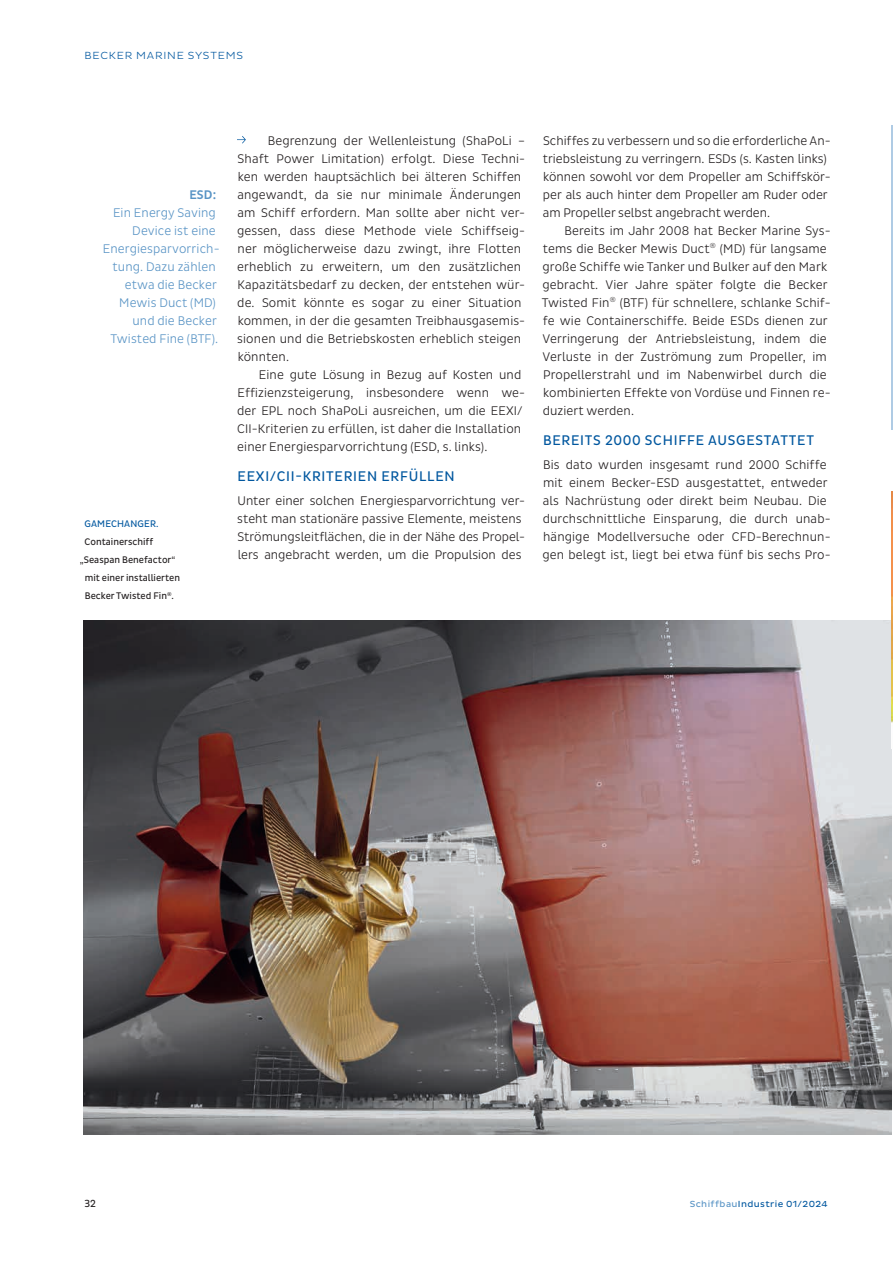
<style>
.page{position:relative;width:893px;height:1263px;background:#fff}
.page>*{position:absolute;margin:0;border:0;box-sizing:border-box;transform-origin:0 0}
.t1{font:14.25px "Pluto Sans Cond";letter-spacing:.055em;color:#01579f}
.t2{font:300 12.75px/18px "Pluto Sans Cond";letter-spacing:.01em;color:#231f20}
.t3{font:300 12.75px "Pluto Sans Cond";letter-spacing:.01em;color:#5994c5}
.t4{font:500 12.75px "Pluto Sans Cond";color:#5994c5}
.t5{font:300 10.5px "Pluto Sans";letter-spacing:.075em;color:#01579f}
.t6{font:10.5px "Pluto Sans Cond";color:#231f20}
.t7{font:9.75px "Pluto Sans Cond";color:#231f20}
.t8{font:9.75px "Pluto Sans Cond";letter-spacing:.015em;color:#01579f}
.t9{font:9px "Pluto Sans";letter-spacing:.04em;color:#01579f}
.s1{color:#5994c5}
</style>
<div class="page">
<img style="left:84px;top:620px;width:808px;height:514px">
<hr style="left:892px;top:125px;width:1px;height:305px;background:#afcbe4">
<svg style="left:237px;top:136px;width:9px;height:7px"></svg>
<img style="left:892px;top:491px;width:1px;height:232px">
<p class="t5" style="left:85px;top:50px;width:160px">BECKER MARINE SYSTEMS</p>
<p class="t4" style="left:189px;top:187px;width:28px">ESD:</p>
<p class="t3" style="left:113px;top:205px;width:104px">Ein Energy Saving</p>
<p class="t3" style="left:132px;top:223px;width:85px">Device ist eine</p>
<p class="t3" style="left:103px;top:241px;width:118px">Energiesparvorrich-</p>
<p class="t3" style="left:113px;top:259px;width:105px">tung. Dazu zählen</p>
<p class="t3" style="left:125px;top:277px;width:94px">etwa die Becker</p>
<p class="t3" style="left:119px;top:295px;width:98px">Mewis Duct (MD)</p>
<p class="t3" style="left:132px;top:313px;width:86px">und die Becker</p>
<p class="t3" style="left:111px;top:331px;width:109px">Twisted Fine (BTF).</p>
<p class="t8" style="left:85px;top:518px;width:75px">GAMECHANGER.</p>
<p class="t7" style="left:85px;top:536px;width:70px">Containerschiff</p>
<p class="t7" style="left:80px;top:554px;width:97px">„Seaspan Benefactor“</p>
<p class="t7" style="left:85px;top:572px;width:97px">mit einer installierten</p>
<p class="t7" style="left:85px;top:590px;width:91px">Becker Twisted Fin<sup>®</sup>.</p>
<p class="t2" style="left:237px;top:131px;width:290px;text-indent:31px">Begrenzung der Wellenleistung (ShaPoLi – Shaft Power Limitation) erfolgt. Diese Techni&shy;ken werden hauptsächlich bei älteren Schiffen angewandt, da sie nur minimale Änderungen am Schiff erfordern. Man sollte aber nicht ver&shy;gessen, dass diese Methode viele Schiffseig&shy;ner möglicherweise dazu zwingt, ihre Flotten erheblich zu erweitern, um den zusätzlichen Kapazitätsbedarf zu decken, der entstehen wür&shy;de. Somit könnte es sogar zu einer Situation kommen, in der die gesamten Treibhausgasemis&shy;sionen und die Betriebskosten erheblich steigen könnten.</p>
<p class="t2" style="left:237px;top:365px;width:289px;text-indent:22px">Eine gute Lösung in Bezug auf Kosten und Effizienzsteigerung, insbesondere wenn we&shy;der EPL noch ShaPoLi ausreichen, um die EEXI/ CII-Kriterien zu erfüllen, ist daher die Installation einer Energiesparvorrichtung (ESD, s. links).</p>
<p class="t1" style="left:238px;top:468px;width:219px">EEXI/CII-KRITERIEN ERFÜLLEN</p>
<p class="t2" style="left:237px;top:491px;width:289px">Unter einer solchen Energiesparvorrichtung ver&shy;steht man stationäre passive Elemente, meistens Strömungsleitflächen, die in der Nähe des Propel&shy;lers angebracht werden, um die Propulsion des</p>
<p class="t2" style="left:543px;top:131px;width:289px">Schiffes zu verbessern und so die erforderliche An&shy;triebsleistung zu verringern. ESDs (s. Kasten links) können sowohl vor dem Propeller am Schiffskör&shy;per als auch hinter dem Propeller am Ruder oder am Propeller selbst angebracht werden.</p>
<p class="t2" style="left:542px;top:221px;width:290px;text-indent:22px">Bereits im Jahr 2008 hat Becker Marine Sys&shy;tems die Becker Mewis Duct<sup>®</sup> (MD) für langsame große Schiffe wie Tanker und Bulker auf den Mark gebracht. Vier Jahre später folgte die Becker Twisted Fin<sup>®</sup> (BTF) für schnellere, schlanke Schif&shy;fe wie Containerschiffe. Beide ESDs dienen zur Verringerung der Antriebsleistung, indem die Verluste in der Zuströmung zum Propeller, im Propellerstrahl und im Nabenwirbel durch die kombinierten Effekte von Vordüse und Finnen re&shy;duziert werden.</p>
<p class="t1" style="left:543px;top:432px;width:272px">BEREITS 2000 SCHIFFE AUSGESTATTET</p>
<p class="t2" style="left:542px;top:455px;width:290px">Bis dato wurden insgesamt rund 2000 Schiffe mit einem Becker-ESD ausgestattet, entweder als Nachrüstung oder direkt beim Neubau. Die durchschnittliche Einsparung, die durch unab&shy;hängige Modellversuche oder CFD-Berechnun&shy;gen belegt ist, liegt bei etwa fünf bis sechs Pro-</p>
<p class="t6" style="left:85px;top:1197px;width:13px">32</p>
<p class="t9" style="left:690px;top:1198px;width:139px"><span class="s1">Schiffbau</span>Industrie 01/2024</p>
</div>
